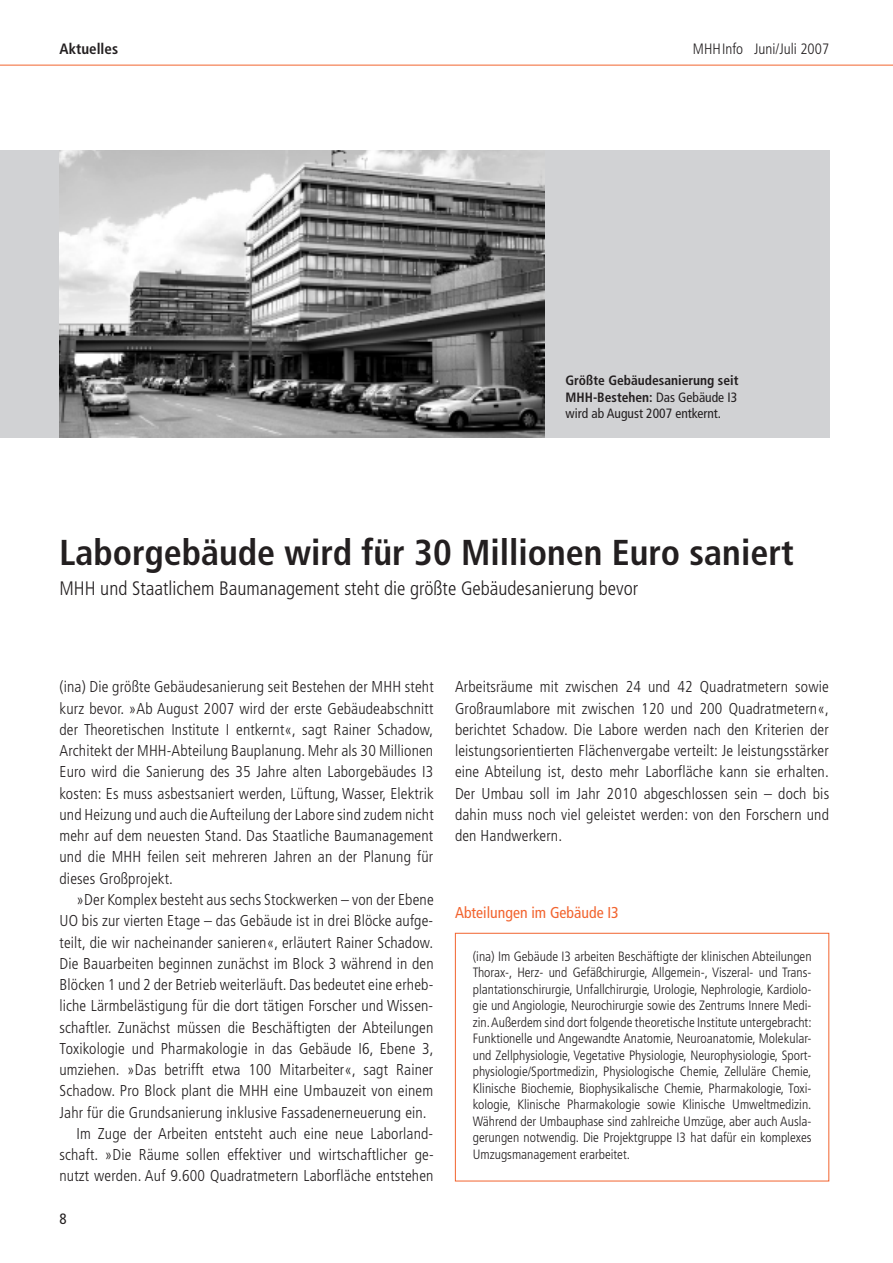
<style>
.page{position:relative;width:893px;height:1263px;background:#fff}
.page>*{position:absolute;margin:0;border:0;box-sizing:border-box;transform-origin:0 0}
.t1{font:700 condensed 36px "Frutiger LT Std";color:#231f20}
.t2{font:300 condensed 19.5px "Frutiger LT Std";color:#231f20}
.t3{font:300 condensed 15.75px/21.3px "Frutiger LT Std";letter-spacing:.01em;color:#231f20;text-align:justify}
.t4{font:condensed 15.75px "Frutiger";color:#f2642f}
.t5{font:300 condensed 15px "Frutiger LT Std";color:#231f20}
.t6{font:700 condensed 15px "Frutiger LT Std";color:#231f20}
.t7{font:condensed 15px "Frutiger";color:#231f20}
.t8{font:300 condensed 13.5px/16.5px "Frutiger LT Std";color:#231f20;text-align:justify}
.t9{font:700 condensed 13.5px/16.5px "Frutiger LT Std";color:#231f20}
.t10{font:condensed 13.5px "Frutiger";color:#231f20}
.s1{font-family:"Frutiger";font-weight:400}
</style>
<div class="page">
<hr style="left:0;top:65px;width:892px;height:1px;background:#f2642f">
<div style="left:0;top:150px;width:829px;height:287px;background:#d1d2d4"></div>
<div style="left:455px;top:933px;width:374px;height:248px;border:1px solid #f2642f"></div>
<img style="left:60px;top:150px;width:484px;height:287px">
<p class="t6" style="left:60px;top:43px;width:60px">Aktuelles</p>
<p class="t5" style="left:693px;top:43px;width:138px">MHHInfo Juni/Juli 2007</p>
<p class="t9" style="left:566px;top:373px;width:174px">Größte Gebäudesanierung seit<br>MHH-Bestehen: <span class="s1">Das Gebäude I3</span></p>
<p class="t10" style="left:566px;top:408px;width:157px">wird ab August 2007 entkernt.</p>
<h1 class="t1" style="left:60px;top:538px;width:736px">Laborgebäude wird für 30 Millionen Euro saniert</h1>
<p class="t2" style="left:60px;top:580px;width:580px">MHH und Staatlichem Baumanagement steht die größte Gebäudesanierung bevor</p>
<p class="t3" style="left:60px;top:677px;width:376px">(ina) Die größte Gebäudesanierung seit Bestehen der MHH steht kurz bevor. »Ab August 2007 wird der erste Gebäudeabschnitt der Theoretischen Institute I entkernt«, sagt Rainer Schadow, Architekt der MHH-Abteilung Bauplanung. Mehr als 30 Millionen Euro wird die Sanierung des 35 Jahre alten Laborgebäudes I3 kosten: Es muss asbestsaniert werden, Lüftung, Wasser, Elektrik und Heizung und auch die Aufteilung der Labore sind zudem nicht mehr auf dem neuesten Stand. Das Staatliche Baumanagement und die MHH feilen seit mehreren Jahren an der Planung für dieses Großprojekt.</p>
<p class="t3" style="left:77px;top:890px;width:359px">»Der Komplex besteht aus sechs Stockwerken – von der Ebene</p>
<p class="t3" style="left:60px;top:911px;width:375px">UO bis zur vierten Etage – das Gebäude ist in drei Blöcke aufge-</p>
<p class="t3" style="left:60px;top:933px;width:375px">teilt, die wir nacheinander sanieren«, erläutert Rainer Schadow.</p>
<p class="t3" style="left:60px;top:954px;width:376px">Die Bauarbeiten beginnen zunächst im Block 3 während in den</p>
<p class="t3" style="left:60px;top:975px;width:375px">Blöcken 1 und 2 der Betrieb weiterläuft. Das bedeutet eine erheb-</p>
<p class="t3" style="left:60px;top:996px;width:375px">liche Lärmbelästigung für die dort tätigen Forscher und Wissen-</p>
<p class="t3" style="left:60px;top:1018px;width:375px">schaftler. Zunächst müssen die Beschäftigten der Abteilungen</p>
<p class="t3" style="left:60px;top:1039px;width:376px">Toxikologie und Pharmakologie in das Gebäude I6, Ebene 3,</p>
<p class="t3" style="left:60px;top:1060px;width:375px">umziehen. »Das betrifft etwa 100 Mitarbeiter«, sagt Rainer</p>
<p class="t3" style="left:60px;top:1081px;width:375px">Schadow. Pro Block plant die MHH eine Umbauzeit von einem</p>
<p class="t3" style="left:60px;top:1103px;width:369px">Jahr für die Grundsanierung inklusive Fassadenerneuerung ein.</p>
<p class="t3" style="left:77px;top:1124px;width:358px">Im Zuge der Arbeiten entsteht auch eine neue Laborland-</p>
<p class="t3" style="left:60px;top:1145px;width:376px">schaft. »Die Räume sollen effektiver und wirtschaftlicher ge-</p>
<p class="t3" style="left:60px;top:1166px;width:375px">nutzt werden. Auf 9.600 Quadratmetern Laborfläche entstehen</p>
<p class="t7" style="left:60px;top:1213px;width:9px">8</p>
<p class="t3" style="left:455px;top:677px;width:376px">Arbeitsräume mit zwischen 24 und 42 Quadratmetern sowie Großraumlabore mit zwischen 120 und 200 Quadratmetern«, berichtet Schadow. Die Labore werden nach den Kriterien der leistungsorientierten Flächenvergabe verteilt: Je leistungsstärker eine Abteilung ist, desto mehr Laborfläche kann sie erhalten.<br>Der Umbau soll im Jahr 2010 abgeschlossen sein – doch bis dahin muss noch viel geleistet werden: von den Forschern und den Handwerkern.</p>
<p class="t4" style="left:455px;top:906px;width:165px">Abteilungen im Gebäude I3</p>
<p class="t8" style="left:473px;top:949px;width:340px">(ina) Im Gebäude I3 arbeiten Beschäftigte der klinischen Abteilungen Thorax-, Herz- und Gefäßchirurgie, Allgemein-, Viszeral- und Trans&shy;plantationschirurgie, Unfallchirurgie, Urologie, Nephrologie, Kardiolo&shy;gie und Angiologie, Neurochirurgie sowie des Zentrums Innere Medi&shy;zin.Außerdem sind dort folgende theoretische Institute untergebracht:<br>Funktionelle und Angewandte Anatomie, Neuroanatomie, Molekular&shy;und Zellphysiologie, Vegetative Physiologie, Neurophysiologie, Sport&shy;physiologie/Sportmedizin, Physiologische Chemie, Zelluläre Chemie, Klinische Biochemie, Biophysikalische Chemie, Pharmakologie, Toxi&shy;kologie, Klinische Pharmakologie sowie Klinische Umweltmedizin.<br>Während der Umbauphase sind zahlreiche Umzüge, aber auch Ausla&shy;gerungen notwendig. Die Projektgruppe I3 hat dafür ein komplexes Umzugsmanagement erarbeitet.</p>
</div>
